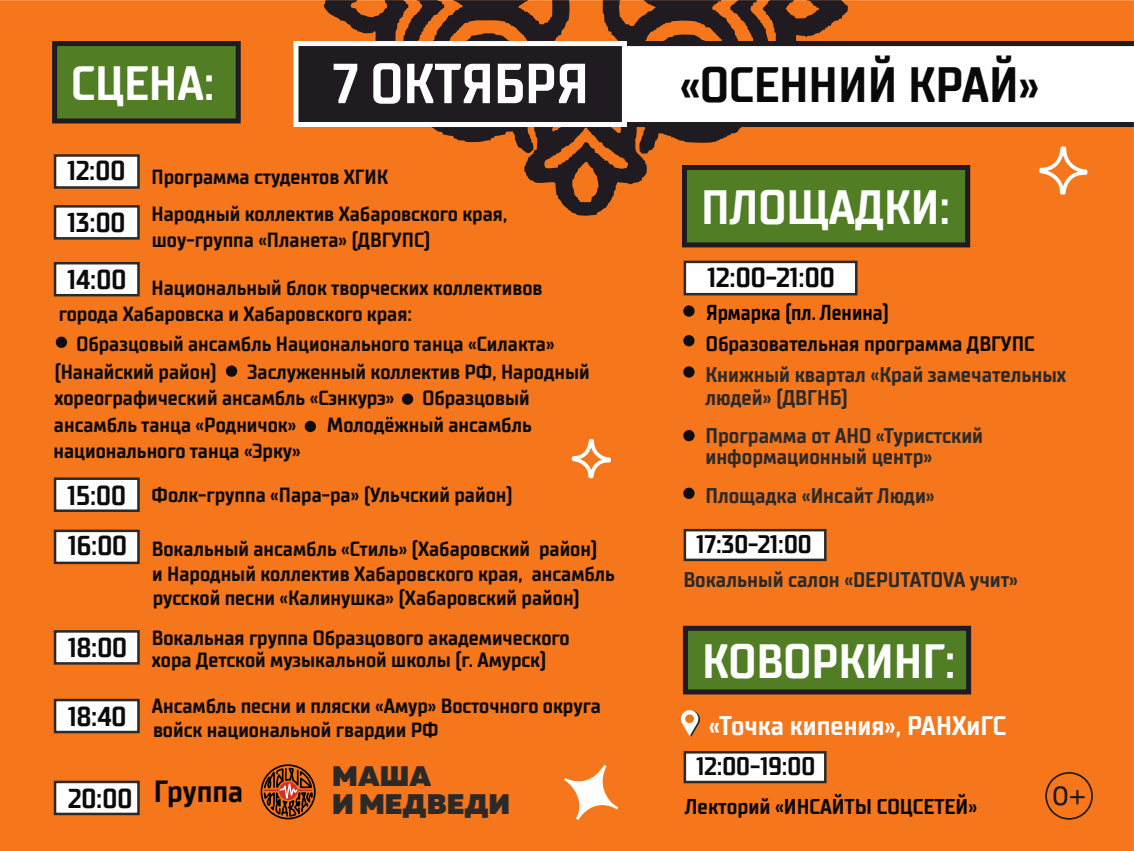
<style>
.page{position:relative;width:1134px;height:851px;background:#fff}
.page>*{position:absolute;margin:0;border:0;box-sizing:border-box;transform-origin:0 0}
.t1{font:700 56.25px "TT Supermolot Condensed";color:#fefefe}
.t2{font:700 49.75px "TT Supermolot Condensed";color:#090909}
.t3{font:700 48.25px "TT Supermolot Condensed";color:#fefefe}
.t4{font:700 30.75px "TT Supermolot Condensed";color:#090909}
.t5{font:900 28.25px/28.2px "Muller";color:#2b2a29}
.t6{font:700 27.5px "TT Supermolot Condensed";color:#090909}
.t7{font:700 27.25px/51.8px "TT Supermolot Condensed";color:#0b0b0b}
.t8{font:700 27.25px/50.5px "TT Supermolot Condensed";color:#0d0d0d}
.t9{font:700 27px "TT Supermolot Condensed";color:#fefefe}
.t10{font:700 25.5px "TT Supermolot Condensed";color:#090909}
.t11{font:700 25.5px "TT Supermolot Condensed";color:#0b0b0b}
.t12{font:700 21.75px "TT Supermolot Condensed";color:#000;scale:.93 1}
.t13{font:700 21.5px "TT Supermolot Condensed";color:#090909}
.t14{font:700 21.25px/23.2px "TT Supermolot Condensed";color:#2b2a29}
.t15{font:700 21px "TT Supermolot Condensed";color:#090909}
.t16{font:700 20.5px/26.5px "TT Supermolot Condensed";color:#0b0b0b}
</style>
<div class="page">
<div style="left:0;top:0;width:1134px;height:850px;background:#f5761b"></div>
<svg style="left:323px;top:0;width:525px;height:216px;background:#ab561c"></svg>
<svg style="left:53px;top:153px;width:88px;height:37px"></svg>
<svg style="left:53px;top:204px;width:88px;height:37px"></svg>
<svg style="left:53px;top:261px;width:88px;height:37px"></svg>
<svg style="left:53px;top:476px;width:88px;height:37px"></svg>
<svg style="left:53px;top:528px;width:88px;height:37px"></svg>
<svg style="left:53px;top:628px;width:88px;height:37px"></svg>
<svg style="left:53px;top:697px;width:88px;height:37px"></svg>
<div style="left:56px;top:336px;width:11px;height:12px;background:#0d0d0d;border-radius:50%"></div>
<div style="left:226px;top:365px;width:11px;height:12px;background:#0d0d0d;border-radius:50%"></div>
<div style="left:402px;top:393px;width:11px;height:12px;background:#0d0d0d;border-radius:50%"></div>
<div style="left:305px;top:420px;width:11px;height:12px;background:#0d0d0d;border-radius:50%"></div>
<svg style="left:564px;top:764px;width:54px;height:56px"></svg>
<div style="left:572px;top:439px;width:39px;height:39px;border:4px solid #fefefe;border-radius:17px"></div>
<svg style="left:1045px;top:771px;width:48px;height:48px;background:#cd651b"></svg>
<svg style="left:627px;top:41px;width:507px;height:86px"></svg>
<svg style="left:679px;top:162px;width:294px;height:88px;background:#576e22"></svg>
<svg style="left:682px;top:259px;width:177px;height:37px"></svg>
<svg style="left:682px;top:527px;width:146px;height:35px"></svg>
<svg style="left:680px;top:623px;width:294px;height:73px;background:#556c22"></svg>
<svg style="left:682px;top:749px;width:146px;height:35px"></svg>
<svg style="left:53px;top:779px;width:88px;height:37px"></svg>
<svg style="left:681px;top:710px;width:19px;height:26px"></svg>
<div style="left:685px;top:714px;width:9px;height:9px;background:#ee741d;border-radius:50%"></div>
<div style="left:1039px;top:146px;width:48px;height:49px;border:4px solid #fefefe;border-radius:21px"></div>
<div style="left:293px;top:41px;width:334px;height:86px;background:#1f1b20;border:5px solid #fefefe"></div>
<svg style="left:50px;top:39px;width:193px;height:87px;background:#556d22"></svg>
<div style="left:261px;top:764px;width:55px;height:55px;border:2px solid #000;border-radius:50%"></div>
<svg style="left:263px;top:766px;width:50px;height:84px;background:#b75718"></svg>
<div style="left:683px;top:305px;width:11px;height:11px;background:#0d0d0d;border-radius:50%"></div>
<div style="left:683px;top:335px;width:11px;height:11px;background:#0d0d0d;border-radius:50%"></div>
<div style="left:683px;top:366px;width:11px;height:11px;background:#0d0d0d;border-radius:50%"></div>
<div style="left:683px;top:430px;width:11px;height:11px;background:#0d0d0d;border-radius:50%"></div>
<div style="left:683px;top:487px;width:11px;height:12px;background:#0d0d0d;border-radius:50%"></div>
<h3 class="t3" style="left:71px;top:54px;width:145px">СЦЕНА:</h3>
<h1 class="t1" style="left:332px;top:50px;width:258px">7 ОКТЯБРЯ</h1>
<h3 class="t7" style="left:67px;top:145px;width:60px">12:00<br>13:00</h3>
<h3 class="t7" style="left:67px;top:254px;width:60px">14:00</h3>
<p class="t16" style="left:152px;top:159px;width:357px;line-height:37.2px">Программа студентов ХГИК<br>Народный коллектив Хабаровского края,</p>
<p class="t16" style="left:152px;top:226px;width:280px">шоу-группа «Планета» (ДВГУПС)</p>
<p class="t16" style="left:59px;top:275px;width:485px;line-height:25.8px;text-indent:93px">Национальный блок творческих коллективов города Хабаровска и Хабаровского края:</p>
<p class="t16" style="left:54px;top:330px;width:502px;line-height:27.5px;text-indent:22px">Образцовый ансамбль Национального танца «Силакта» (Нанайский район)</p>
<p class="t16" style="left:53px;top:358px;width:538px;text-indent:194px">Заслуженный коллектив РФ, Народный хореографический ансамбль «Сэнкурэ»<br>ансамбль танца «Родничок»<br>национального танца «Эрку»</p>
<p class="t16" style="left:152px;top:481px;width:363px">Фолк-группа «Пара-ра» (Ульчский район)</p>
<p class="t16" style="left:152px;top:536px;width:465px;line-height:24.8px">Вокальный ансамбль «Стиль» (Хабаровский район)<br>и Народный коллектив Хабаровского края, ансамбль русской песни «Калинушка» (Хабаровский район)</p>
<p class="t16" style="left:152px;top:627px;width:419px;line-height:22.2px">Вокальная группа Образцового академического хора Детской музыкальной школы (г. Амурск)</p>
<p class="t16" style="left:152px;top:694px;width:451px;line-height:24px">Ансамбль песни и пляски «Амур» Восточного округа войск национальной гвардии РФ</p>
<p class="t16" style="left:327px;top:385px;width:206px;text-align:right">Образцовый<br>Молодёжный ансамбль</p>
<h3 class="t8" style="left:67px;top:470px;width:61px">15:00<br>16:00</h3>
<h3 class="t7" style="left:68px;top:622px;width:61px">18:00</h3>
<h3 class="t7" style="left:68px;top:690px;width:60px">18:40</h3>
<h2 class="t2" style="left:680px;top:55px;width:361px">«ОСЕННИЙ КРАЙ»</h2>
<h3 class="t3" style="left:701px;top:178px;width:251px">ПЛОЩАДКИ:</h3>
<h3 class="t6" style="left:707px;top:260px;width:129px">12:00-21:00</h3>
<p class="t12" style="left:706px;top:299px;width:198px">Ярмарка (пл. Ленина)</p>
<p class="t15" style="left:706px;top:331px;width:330px">Образовательная программа ДВГУПС</p>
<p class="t14" style="left:705px;top:363px;width:362px">Книжный квартал «Край замечательных людей» (ДВГНБ)</p>
<p class="t14" style="left:705px;top:425px;width:279px;line-height:21.5px">Программа от АНО «Туристский информационный центр»</p>
<p class="t14" style="left:705px;top:484px;width:231px">Площадка «Инсайт Люди»</p>
<p class="t10" style="left:696px;top:528px;width:117px">17:30-21:00</p>
<p class="t14" style="left:683px;top:568px;width:336px">Вокальный салон «DEPUTATOVA учит»</p>
<h3 class="t3" style="left:702px;top:632px;width:255px">КОВОРКИНГ:</h3>
<h3 class="t9" style="left:709px;top:709px;width:299px">«Точка кипения», РАНХиГС</h3>
<p class="t11" style="left:696px;top:750px;width:120px">12:00-19:00</p>
<h3 class="t5" style="left:332px;top:763px;width:180px">МАША<br>И МЕДВЕДИ</h3>
<h3 class="t4" style="left:154px;top:772px;width:91px">Группа</h3>
<h3 class="t7" style="left:68px;top:772px;width:66px">20:00</h3>
<p class="t13" style="left:685px;top:793px;width:294px">Лекторий «ИНСАЙТЫ СОЦСЕТЕЙ»</p>
</div>
